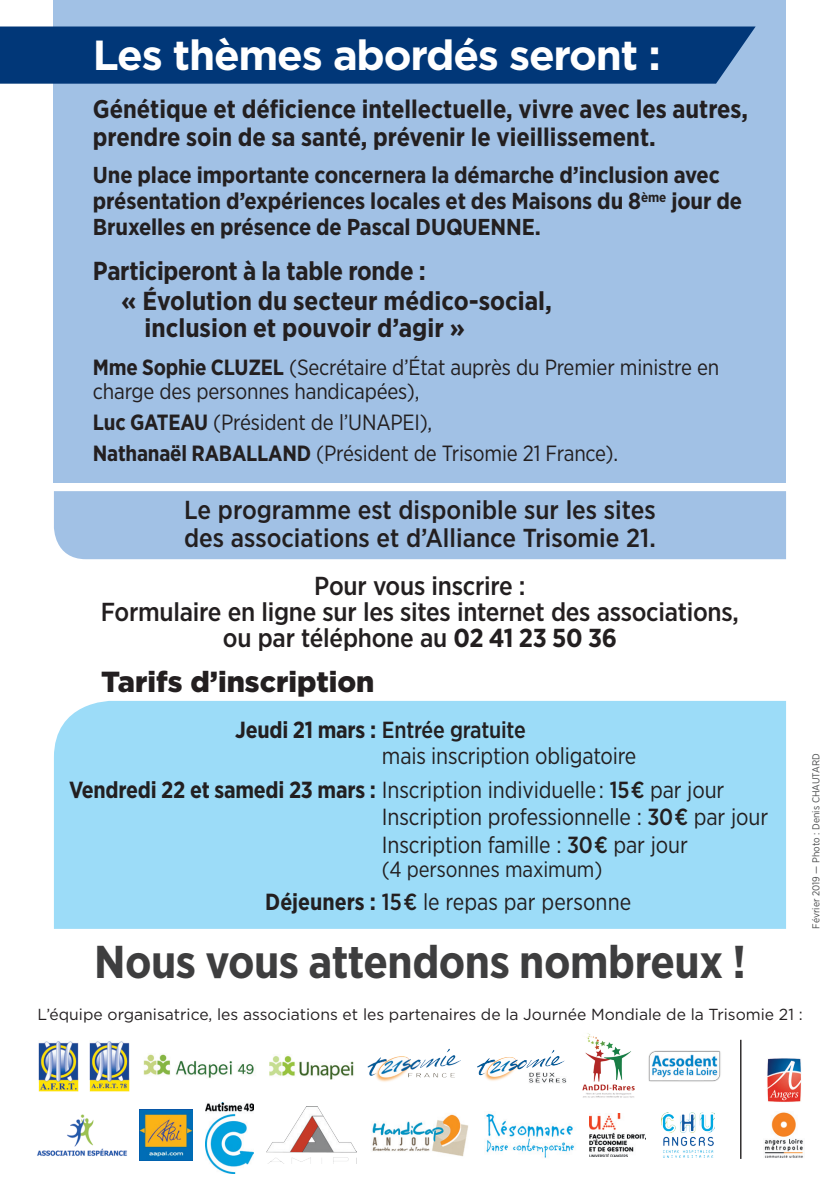
<style>
.page{position:relative;width:840px;height:1191px;background:#fff}
.page>*{position:absolute;margin:0;border:0;box-sizing:border-box;transform-origin:0 0}
.t1{font:700 46px "Gotham Narrow";letter-spacing:-.01em;color:#3e3e3f}
.t2{font:700 42px "Gotham";letter-spacing:-.03em;color:#fff}
.t3{font:900 29px "Gotham";color:#231f20}
.t4{font:500 26px/26px "Gotham Narrow";letter-spacing:-.01em;color:#231f20}
.t5{font:700 26px/29.6px "Gotham Narrow";color:#231f20}
.t6{font:700 25.6px/28px "Gotham Narrow";color:#231f20}
.t7{font:23.2px/27.4px "Gotham Narrow";letter-spacing:-.005em;color:#231f20;scale:.96 1}
.t8{font:700 23px/26px "Gotham Narrow";letter-spacing:-.005em;color:#231f20}
.t9{font:22px/24px "Gotham Narrow";letter-spacing:-.01em;color:#231f20}
.t10{font:22px "Gotham Narrow";letter-spacing:-.01em;color:#231f20;scale:.96 1}
.t11{font:16px "Gotham";color:#231f20}
.t12{font:10px "Gotham Narrow";color:#4b4c4d}
.s1{font-weight:700}
.s2{font-weight:500}
</style>
<div class="page">
<div style="left:54px;top:1px;width:731px;height:482px;background:#a1c1e5"></div>
<div style="left:54px;top:491px;width:731px;height:68px;background:#a1c1e5"></div>
<div style="left:54px;top:701px;width:731px;height:228px;background:#9cdcf8"></div>
<div style="left:0;top:27px;width:755px;height:57px;background:#013778"></div>
<img style="left:39px;top:1041px;width:40px;height:50px">
<img style="left:90px;top:1041px;width:39px;height:50px">
<img style="left:767px;top:1058px;width:33px;height:44px">
<img style="left:764px;top:1112px;width:39px;height:46px">
<img style="left:140px;top:1109px;width:53px;height:51px">
<img style="left:589px;top:1113px;width:56px;height:44px">
<img style="left:661px;top:1112px;width:53px;height:45px">
<img style="left:206px;top:1102px;width:48px;height:71px">
<img style="left:266px;top:1106px;width:90px;height:57px">
<img style="left:372px;top:1114px;width:96px;height:43px">
<img style="left:486px;top:1113px;width:88px;height:45px">
<img style="left:37px;top:1114px;width:90px;height:42px">
<img style="left:269px;top:1055px;width:85px;height:24px">
<img style="left:648px;top:1050px;width:73px;height:32px">
<img style="left:367px;top:1049px;width:93px;height:33px">
<img style="left:477px;top:1050px;width:90px;height:33px">
<img style="left:582px;top:1033px;width:53px;height:65px">
<img style="left:143px;top:1054px;width:111px;height:24px">
<hr style="left:739px;top:1039px;width:2px;height:119px;background:#231f20">
<h2 class="t2" style="left:93px;top:29px;width:569px">Les thèmes abordés seront :</h2>
<p class="t6" style="left:93px;top:95px;width:656px">Génétique et déficience intellectuelle, vivre avec les autres, prendre soin de sa santé, prévenir le vieillissement.</p>
<p class="t8" style="left:93px;top:162px;width:650px">Une place importante concernera la démarche d’inclusion avec présentation d’expériences locales et des Maisons du 8<sup>ème</sup> jour de<br>Bruxelles en présence de Pascal DUQUENNE.</p>
<p class="t5" style="left:121px;top:256px;width:432px;text-indent:-28px">Participeront à la table ronde :<br>« Évolution du secteur médico-social,</p>
<p class="t5" style="left:144px;top:313px;width:322px">inclusion et pouvoir d’agir »</p>
<p class="t9" style="left:93px;top:355px;width:627px"><span class="s1">Mme Sophie CLUZEL</span> (Secrétaire d’État auprès du Premier ministre en charge des personnes handicapées),</p>
<p class="t9" style="left:93px;top:406px;width:526px;line-height:31px"><span class="s1">Luc GATEAU</span> (Président de l’UNAPEI),<br><span class="s1">Nathanaël RABALLAND</span> (Président de Trisomie 21 France).</p>
<p class="t4" style="left:184px;top:496px;width:473px;line-height:28px">Le programme est disponible sur les sites des associations et d’Alliance Trisomie 21.</p>
<p class="t4" style="left:101px;top:572px;width:639px;text-align:center">Pour vous inscrire :<br>Formulaire en ligne sur les sites internet des associations, ou par téléphone au <span class="s1">02 41 23 50 36</span></p>
<p class="t3" style="left:101px;top:661px;width:275px">Tarifs d’inscription</p>
<p class="t7" style="left:382px;top:717px;width:266px;line-height:26px;text-indent:-147px"><span class="s1">Jeudi 21 mars :</span> <span class="s2">Entrée gratuite<br></span>mais inscription obligatoire</p>
<p class="t7" style="left:382px;top:775px;width:404px;text-indent:-313px"><span class="s1">Vendredi 22 et samedi 23 mars :</span> Inscription individuelle: <span class="s2">15€</span> par jour<br>Inscription professionnelle : <span class="s2">30€</span> par jour<br>Inscription famille : <span class="s2">30€</span> par jour</p>
<p class="t10" style="left:382px;top:855px;width:231px">(4 personnes maximum)</p>
<p class="t7" style="left:265px;top:888px;width:382px"><span class="s1">Déjeuners :</span> <span class="s2">15€</span> le repas par personne</p>
<h1 class="t1" style="left:94px;top:933px;width:653px">Nous vous attendons nombreux !</h1>
<p class="t12" style="left:809px;top:928px;width:177px;rotate:-90deg">Février 2019 — Photo : Denis CHAUTARD</p>
<p class="t11" style="left:37px;top:1005px;width:766px">L’équipe organisatrice, les associations et les partenaires de la Journée Mondiale de la Trisomie 21 :</p>
</div>
